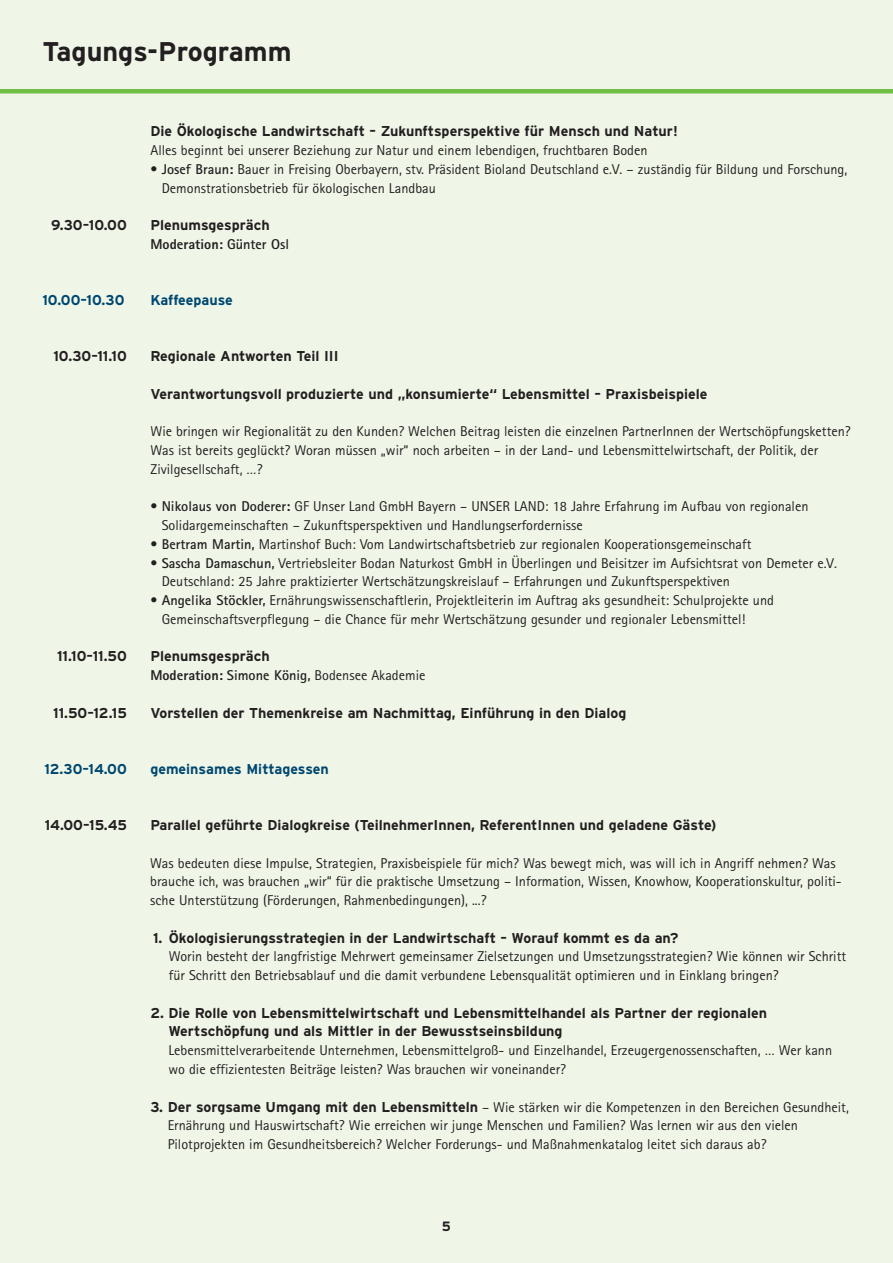
<style>
.page{position:relative;width:893px;height:1263px;background:#eff6e8}
.page>*{position:absolute;margin:0;border:0;box-sizing:border-box;transform-origin:0 0}
.t1{font:700 27px "Interstate";color:#231f20}
.t2{font:14.25px/18.8px "Agfa Rotis Sans Serif";color:#231f20}
.t3{font:700 14.25px/18.8px "Interstate";color:#231f20}
.t4{font:700 14.25px "Interstate";color:#004770}
.t5{font:800 14.25px "Agfa Rotis Sans Serif";color:#231f20}
.t6{font:700 13.5px "Interstate";color:#231f20}
.s1{font-family:"Interstate";font-weight:700}
.s2{font-weight:700}
.s3{font-weight:800}
</style>
<div class="page">
<hr style="left:0;top:89px;width:893px;height:4px;background:#71bf44">
<h1 class="t1" style="left:43px;top:36px;width:250px">Tagungs-Programm</h1>
<p class="t3" style="left:150px;top:122px;width:529px">Die Ökologische Landwirtschaft – Zukunftsperspektive für Mensch und Natur!</p>
<p class="t2" style="left:150px;top:142px;width:499px">Alles beginnt bei unserer Beziehung zur Natur und einem lebendigen, fruchtbaren Boden</p>
<p class="t2" style="left:162px;top:161px;width:687px;text-indent:-11px"><span class="s1">•</span> <span class="s2">Josef Braun:</span> Bauer in Freising Oberbayern, stv. Präsident Bioland Deutschland e.V. – zuständig für Bildung und Forschung,<br>Demonstrationsbetrieb für ökologischen Landbau</p>
<p class="t3" style="left:51px;top:216px;width:77px">9.30–10.00</p>
<p class="t3" style="left:150px;top:216px;width:121px">Plenumsgespräch</p>
<p class="t5" style="left:150px;top:239px;width:140px">Moderation: <span class="s2">Günter Osl</span></p>
<p class="t4" style="left:42px;top:292px;width:83px">10.00–10.30</p>
<p class="t4" style="left:150px;top:292px;width:84px">Kaffeepause</p>
<p class="t3" style="left:53px;top:347px;width:75px">10.30–11.10</p>
<p class="t3" style="left:150px;top:347px;width:190px">Regionale Antworten Teil III</p>
<p class="t3" style="left:150px;top:384px;width:559px">Verantwortungsvoll produzierte und „konsumierte“ Lebensmittel – Praxisbeispiele</p>
<p class="t2" style="left:150px;top:424px;width:702px">Wie bringen wir Regionalität zu den Kunden? Welchen Beitrag leisten die einzelnen PartnerInnen der Wertschöpfungsketten?<br>Was ist bereits geglückt? Woran müssen „wir“ noch arbeiten – in der Land- und Lebensmittelwirtschaft, der Politik, der<br>Zivilgesellschaft, …?</p>
<p class="t2" style="left:162px;top:499px;width:648px;text-indent:-11px"><span class="s1">•</span> <span class="s2">Nikolaus von Doderer:</span> GF Unser Land GmbH Bayern – UNSER LAND: 18 Jahre Erfahrung im Aufbau von regionalen<br>Solidargemeinschaften – Zukunftsperspektiven und Handlungserfordernisse</p>
<p class="t2" style="left:150px;top:536px;width:603px"><span class="s1">•</span> <span class="s2">Bertram Martin,</span> Martinshof Buch: Vom Landwirtschaftsbetrieb zur regionalen Kooperationsgemeinschaft</p>
<p class="t2" style="left:162px;top:555px;width:677px;text-indent:-11px"><span class="s1">•</span> <span class="s2">Sascha Damaschun,</span> Vertriebsleiter Bodan Naturkost GmbH in Überlingen und Beisitzer im Aufsichtsrat von Demeter e.V.<br>Deutschland: 25 Jahre praktizierter Wertschätzungskreislauf – Erfahrungen und Zukunftsperspektiven</p>
<p class="t2" style="left:162px;top:592px;width:614px;text-indent:-11px"><span class="s1">•</span> <span class="s2">Angelika Stöckler,</span> Ernährungswissenschaftlerin, Projektleiterin im Auftrag aks gesundheit: Schulprojekte und<br>Gemeinschaftsverpflegung – die Chance für mehr Wertschätzung gesunder und regionaler Lebensmittel!</p>
<p class="t3" style="left:57px;top:647px;width:71px">11.10–11.50</p>
<p class="t3" style="left:150px;top:647px;width:121px">Plenumsgespräch</p>
<p class="t2" style="left:150px;top:667px;width:277px"><span class="s3">Moderation:</span> <span class="s2">Simone König,</span> Bodensee Akademie</p>
<p class="t3" style="left:53px;top:703px;width:75px">11.50–12.15</p>
<p class="t3" style="left:150px;top:703px;width:477px">Vorstellen der Themenkreise am Nachmittag, Einführung in den Dialog</p>
<p class="t4" style="left:44px;top:761px;width:84px">12.30–14.00</p>
<p class="t4" style="left:150px;top:761px;width:180px">gemeinsames Mittagessen</p>
<p class="t3" style="left:45px;top:816px;width:84px">14.00–15.45</p>
<p class="t3" style="left:150px;top:816px;width:567px">Parallel geführte Dialogkreise (TeilnehmerInnen, ReferentInnen und geladene Gäste)</p>
<p class="t2" style="left:150px;top:855px;width:693px">Was bedeuten diese Impulse, Strategien, Praxisbeispiele für mich? Was bewegt mich, was will ich in Angriff nehmen? Was brauche ich, was brauchen „wir“ für die praktische Umsetzung – Information, Wissen, Knowhow, Kooperationskultur, politi&shy;sche Unterstützung (Förderungen, Rahmenbedingungen), ...?</p>
<p class="t3" style="left:153px;top:928px;width:527px">1. Ökologisierungsstrategien in der Landwirtschaft – Worauf kommt es da an?</p>
<p class="t2" style="left:169px;top:949px;width:679px">Worin besteht der langfristige Mehrwert gemeinsamer Zielsetzungen und Umsetzungsstrategien? Wie können wir Schritt für Schritt den Betriebsablauf und die damit verbundene Lebensqualität optimieren und in Einklang bringen?</p>
<p class="t3" style="left:168px;top:1003px;width:600px;text-indent:-18px">2. Die Rolle von Lebensmittelwirtschaft und Lebensmittelhandel als Partner der regionalen<br>Wertschöpfung und als Mittler in der Bewusstseinsbildung</p>
<p class="t2" style="left:168px;top:1042px;width:665px">Lebensmittelverarbeitende Unternehmen, Lebensmittelgroß- und Einzelhandel, Erzeugergenossenschaften, … Wer kann wo die effizientesten Beiträge leisten? Was brauchen wir voneinander?</p>
<p class="t2" style="left:168px;top:1099px;width:683px;text-indent:-17px"><span class="s1">3. Der sorgsame Umgang mit den Lebensmitteln</span> – Wie stärken wir die Kompetenzen in den Bereichen Gesundheit,<br>Ernährung und Hauswirtschaft? Wie erreichen wir junge Menschen und Familien? Was lernen wir aus den vielen<br>Pilotprojekten im Gesundheitsbereich? Welcher Forderungs- und Maßnahmenkatalog leitet sich daraus ab?</p>
<p class="t6" style="left:442px;top:1219px;width:11px">5</p>
</div>
